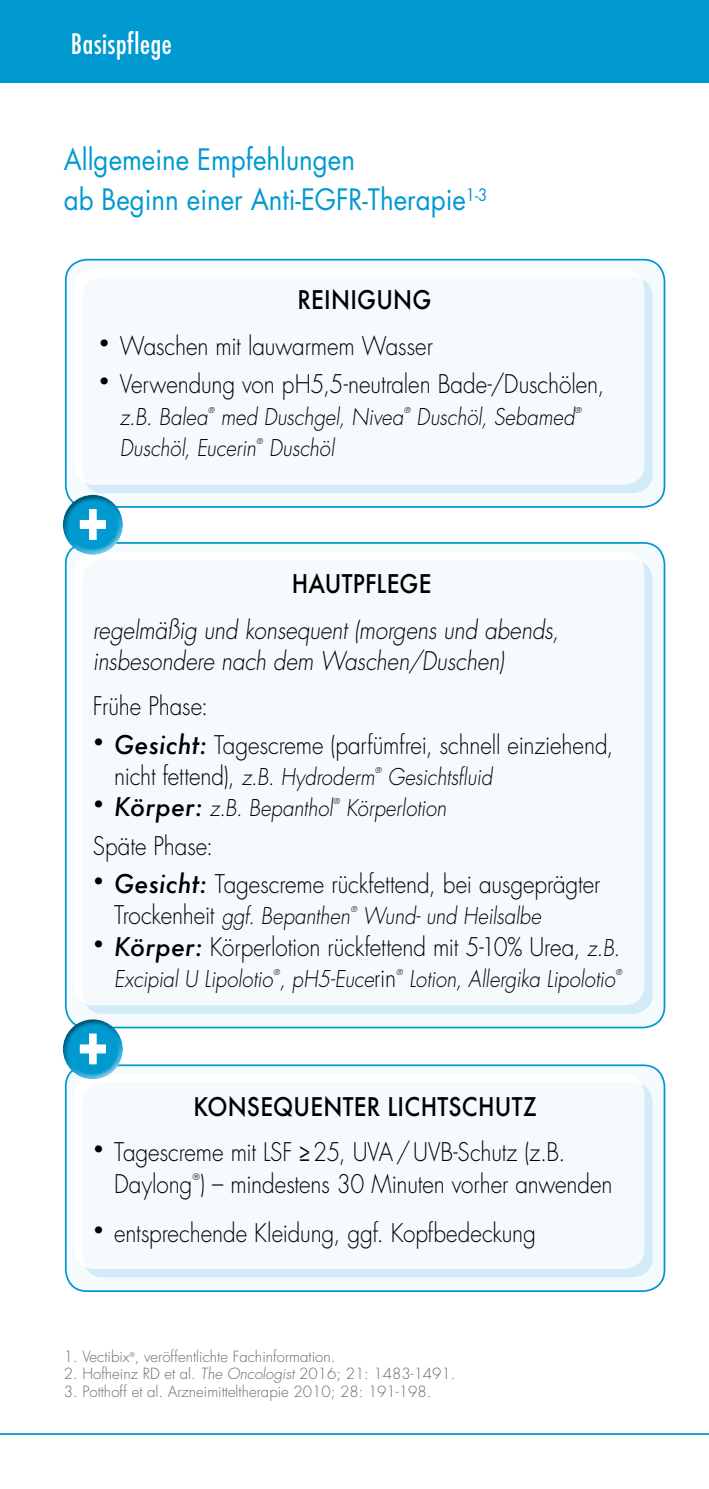
<style>
.page{position:relative;width:709px;height:1489px;background:#fff}
.page>*{position:absolute;margin:0;border:0;box-sizing:border-box;transform-origin:0 0}
.t1{font:700 60px "Futura";color:#fff;scale:.85 1}
.t2{font:28.75px/40px "Futura";color:#0099d0;scale:.9 1}
.t3{font:condensed 27.5px "Futura";letter-spacing:.025em;color:#fff}
.t4{font:300 25px/31.2px "Futura";letter-spacing:-.005em;color:#000;scale:.9 1}
.t5{font:500 25px "Futura";letter-spacing:.01em;color:#000;scale:.9 1}
.t6{font:300 22.5px "Futura";color:#000;scale:.9 1}
.t7{font:300 15px "Futura";color:#6b6770}
.t8{font:300 8.75px "Futura";color:#000}
.t9{font:300 7.75px "Futura";color:#000}
.t10{font:300 6.5px "Futura";color:#6b6770}
.s1{font-weight:500;font-style:italic}
.s2{font-size:22.5px}
.s3{font-weight:500;font-style:italic;font-size:25px}
.s4{font-size:25px}
.s5{font-family:"DIN Mittelschrift Std";font-weight:400}
</style>
<div class="page">
<svg style="left:0;top:1433px;width:709px;height:2px"></svg>
<div style="left:0;top:0;width:709px;height:83px;background:#0099d0"></div>
<div style="left:66px;top:260px;width:598px;height:247px;background:#f5fafd;border-radius:21px"></div>
<div style="left:65px;top:259px;width:600px;height:249px;border:2px solid #0099d0;border-radius:21px"></div>
<svg style="left:86px;top:279px;width:566px;height:214px;fill:#d3ebf8"></svg>
<svg style="left:86px;top:279px;width:556px;height:204px"></svg>
<div style="left:66px;top:543px;width:598px;height:484px;background:#f5fafd;border-radius:21px"></div>
<div style="left:65px;top:542px;width:600px;height:486px;border:2px solid #0099d0;border-radius:21px"></div>
<svg style="left:86px;top:562px;width:566px;height:451px;fill:#d3ebf8"></svg>
<svg style="left:86px;top:562px;width:556px;height:441px"></svg>
<div style="left:61px;top:508px;width:64px;height:47px;background:#fff;opacity:.6"></div>
<div style="left:60px;top:490px;width:64px;height:55px;background:#000;opacity:.42"></div>
<div style="left:66px;top:1065px;width:598px;height:225px;background:#f5fafd;border-radius:21px"></div>
<div style="left:65px;top:1064px;width:600px;height:227px;border:2px solid #0099d0;border-radius:21px"></div>
<svg style="left:86px;top:1085px;width:566px;height:192px;fill:#d3ebf8"></svg>
<svg style="left:86px;top:1085px;width:556px;height:182px"></svg>
<div style="left:61px;top:1032px;width:64px;height:47px;background:#fff;opacity:.6"></div>
<div style="left:60px;top:1014px;width:64px;height:55px;background:#000;opacity:.42"></div>
<p class="t3" style="left:71px;top:27px;width:102px">Basispflege</p>
<p class="t2" style="left:64px;top:139px;width:472px">Allgemeine Empfehlungen<br>ab Beginn einer Anti-EGFR-Therapie<sup>1-3</sup></p>
<p class="t5" style="left:297px;top:283px;width:150px">REINIGUNG</p>
<p class="t4" style="left:99px;top:330px;width:373px"><sup>•</sup> Waschen mit lauwarmem Wasser</p>
<p class="t4" style="left:99px;top:369px;width:563px"><sup>•</sup> Verwendung von pH5,5-neutralen Bade-/Duschölen,</p>
<p class="t6" style="left:120px;top:402px;width:511px">z.B. Balea med Duschgel, Nivea Duschöl, Sebamed</p>
<p class="t9" style="left:208px;top:405px;width:9px">®</p>
<p class="t9" style="left:404px;top:405px;width:9px">®</p>
<p class="t9" style="left:575px;top:405px;width:9px">®</p>
<p class="t6" style="left:120px;top:433px;width:244px">Duschöl, Eucerin Duschöl</p>
<p class="t9" style="left:256px;top:436px;width:9px">®</p>
<h1 class="t1" style="left:75px;top:475px;width:43px">+</h1>
<p class="t5" style="left:292px;top:567px;width:157px">HAUTPFLEGE</p>
<p class="t4" style="left:93px;top:614px;width:524px">regelmäßig und konsequent (morgens und abends, insbesondere nach dem Waschen/Duschen)</p>
<p class="t4" style="left:93px;top:691px;width:129px">Frühe Phase:</p>
<p class="t4" style="left:114px;top:729px;width:556px;text-indent:-21px"><sup>•</sup> <span class="s1">Gesicht:</span> Tagescreme (parfümfrei, schnell einziehend, nicht fettend), <span class="s2">z.B. Hydroderm</span></p>
<p class="t9" style="left:375px;top:765px;width:9px">®</p>
<p class="t6" style="left:388px;top:762px;width:122px">Gesichtsfluid</p>
<p class="t6" style="left:93px;top:793px;width:398px"><sup>•</sup> <span class="s3">Kö rp e r :</span> z.B. Bepanthol Körperlotion</p>
<p class="t9" style="left:333px;top:796px;width:9px">®</p>
<p class="t4" style="left:93px;top:830px;width:135px">Späte Phase:</p>
<p class="t4" style="left:93px;top:868px;width:565px"><sup>•</sup> <span class="s1">Gesicht:</span> Tagescreme rückfettend, bei ausgeprägter</p>
<p class="t6" style="left:114px;top:901px;width:480px"><span class="s4">Tro c ke n h e i t</span> ggf. Bepanthen Wund- und Heilsalbe</p>
<p class="t9" style="left:351px;top:904px;width:9px">®</p>
<p class="t4" style="left:93px;top:931px;width:591px"><sup>•</sup> <span class="s1">Körper:</span> Körperlotion rückfettend mit 5-10% Urea, <span class="s2">z.B.</span></p>
<p class="t6" style="left:114px;top:964px;width:315px">Excipial U Lipolotio , pH5-Euce<span class="s4">r i n</span></p>
<p class="t9" style="left:273px;top:967px;width:9px">®</p>
<p class="t9" style="left:396px;top:967px;width:9px">®</p>
<p class="t6" style="left:409px;top:964px;width:234px">Lotion, Allergika Lipolotio</p>
<p class="t9" style="left:615px;top:967px;width:9px">®</p>
<h1 class="t1" style="left:75px;top:1000px;width:43px">+</h1>
<p class="t5" style="left:193px;top:1089px;width:383px">KONSEQUENTER LICHTSCHUTZ</p>
<p class="t4" style="left:114px;top:1136px;width:555px;text-indent:-21px"><sup>•</sup> Tagescreme mit LSF <span class="s5">≥</span>25, UVA/UVB-Schutz (z.B.<br>Daylong ) – mindestens 30 Minuten vorher anwenden</p>
<p class="t8" style="left:193px;top:1171px;width:8px">®</p>
<p class="t4" style="left:93px;top:1216px;width:493px"><sup>•</sup> entsprechende Kleidung, ggf. Kopfbedeckung</p>
<p class="t7" style="left:64px;top:1346px;width:273px">1. Vectibix , veröffentlichte Fachinformation.</p>
<p class="t10" style="left:130px;top:1350px;width:7px">®</p>
<p class="t7" style="left:64px;top:1363px;width:393px">2. Hofheinz RD et al. The Oncologist 2016; 21: 1483-1491.</p>
<p class="t7" style="left:64px;top:1381px;width:369px">3. Potthoff et al. Arzneimitteltherapie 2010; 28: 191-198.</p>
</div>
